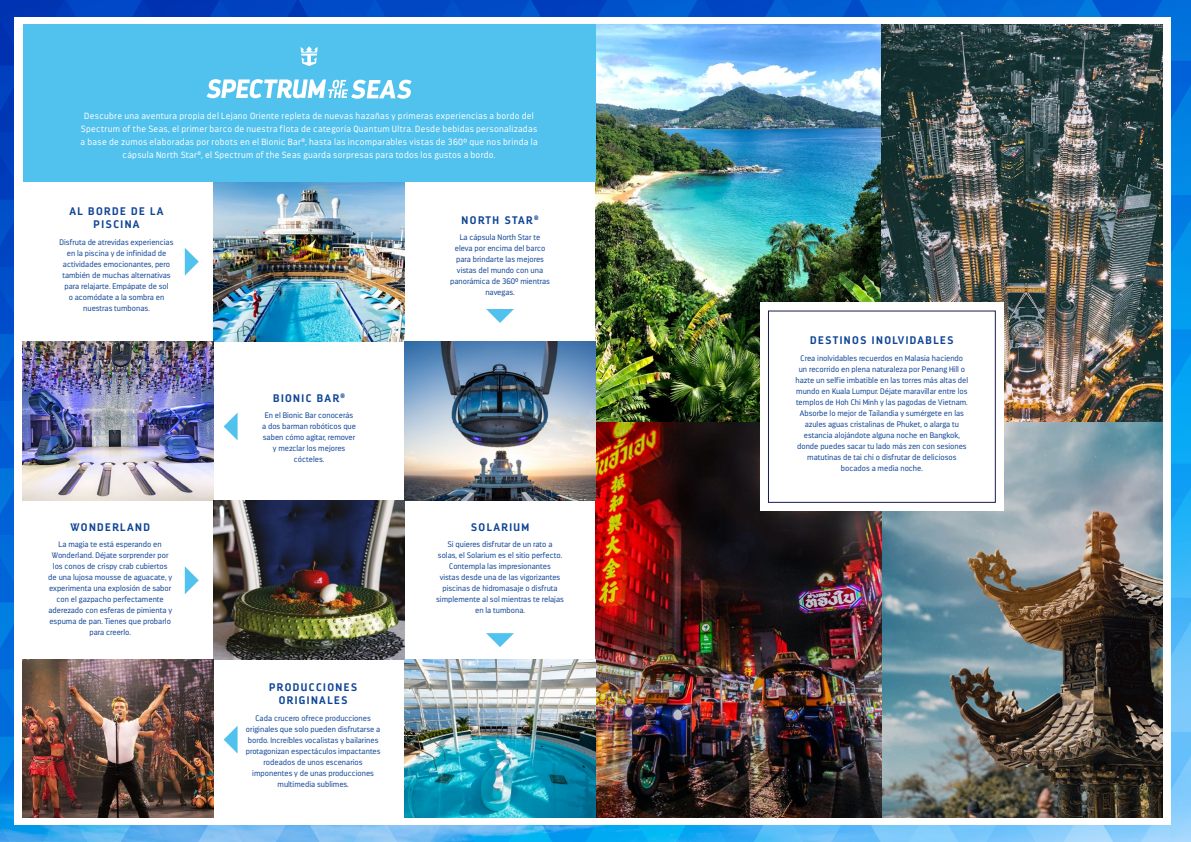
<style>
.page{position:relative;width:1191px;height:842px;background:#fff}
.page>*{position:absolute;margin:0;border:0;box-sizing:border-box;transform-origin:0 0}
.t1{font:700 11px/13.2px "Darwin";letter-spacing:.13em;color:#0f4496;text-align:center}
.t2{font:300 9px/13px "Darwin";letter-spacing:.03em;color:#fff;text-align:center}
.t3{font:300 8px/11px "Darwin";color:#0f4496;text-align:center}
</style>
<div class="page">
<img style="left:0;top:0;width:1191px;height:842px">
<p class="t2" style="left:81px;top:110px;width:458px">Descubre una aventura propia del Lejano Oriente repleta de nuevas hazañas y primeras experiencias a bordo del Spectrum of the Seas, el primer barco de nuestra flota de categoría Quantum Ultra. Desde bebidas personalizadas a base de zumos elaboradas por robots en el Bionic Bar<sup>®</sup>, hasta las incomparables vistas de 360º que nos brinda la cápsula North Star<sup>®</sup>, el Spectrum of the Seas guarda sorpresas para todos los gustos a bordo.</p>
<h1 class="t1" style="left:69px;top:205px;width:96px">AL BORDE DE LA<br>PISCINA</h1>
<p class="t3" style="left:60px;top:237px;width:115px">Disfruta de atrevidas experiencias en la piscina y de infinidad de actividades emocionantes, pero también de muchas alternativas para relajarte. Empápate de sol<br>o acomódate a la sombra en nuestras tumbonas.</p>
<h1 class="t1" style="left:71px;top:520px;width:81px">WONDERLAND</h1>
<p class="t3" style="left:48px;top:539px;width:125px">La magia te está esperando en<br>Wonderland. Déjate sorprender por los conos de crispy crab cubiertos de una lujosa mousse de aguacate, y experimenta una explosión de sabor con el gazpacho perfectamente aderezado con esferas de pimienta y espuma de pan. Tienes que probarlo para creerlo.</p>
<h1 class="t1" style="left:273px;top:391px;width:73px">BIONIC BAR<sup>®</sup></h1>
<p class="t3" style="left:262px;top:410px;width:95px">En el Bionic Bar conocerás a dos barman robóticos que saben cómo agitar, remover y mezclar los mejores cócteles.</p>
<h1 class="t1" style="left:269px;top:681px;width:90px">PRODUCCIONES<br>ORIGINALES</h1>
<p class="t3" style="left:246px;top:713px;width:136px">Cada crucero ofrece producciones originales que solo pueden disfrutarse a bordo. Increíbles vocalistas y bailarines protagonizan espectáculos impactantes rodeados de unos escenarios imponentes y de unas producciones multimedia sublimes.</p>
<h1 class="t1" style="left:461px;top:213px;width:78px">NORTH STAR<sup>®</sup></h1>
<p class="t3" style="left:450px;top:232px;width:101px">La cápsula North Star te eleva por encima del barco para brindarte las mejores vistas del mundo con una panorámica de 360º mientras navegas.</p>
<h1 class="t1" style="left:471px;top:520px;width:60px">SOLARIUM</h1>
<p class="t3" style="left:436px;top:539px;width:129px">Si quieres disfrutar de un rato a<br>solas, el Solarium es el sitio perfecto.<br>Contempla las impresionantes<br>vistas desde una de las vigorizantes piscinas de hidromasaje o disfruta simplemente al sol mientras te relajas en la tumbona.</p>
<h1 class="t1" style="left:810px;top:334px;width:145px">DESTINOS INOLVIDABLES</h1>
<p class="t3" style="left:795px;top:353px;width:174px">Crea inolvidables recuerdos en Malasia haciendo un recorrido en plena naturaleza por Penang Hill o hazte un selfie imbatible en las torres más altas del mundo en Kuala Lumpur. Déjate maravillar entre los templos de Hoh Chi Minh y las pagodas de Vietnam.<br>Absorbe lo mejor de Tailandia y sumérgete en las azules aguas cristalinas de Phuket, o alarga tu estancia alojándote alguna noche en Bangkok, donde puedes sacar tu lado más zen con sesiones matutinas de tai chi o disfrutar de deliciosos bocados a media noche.</p>
</div>
